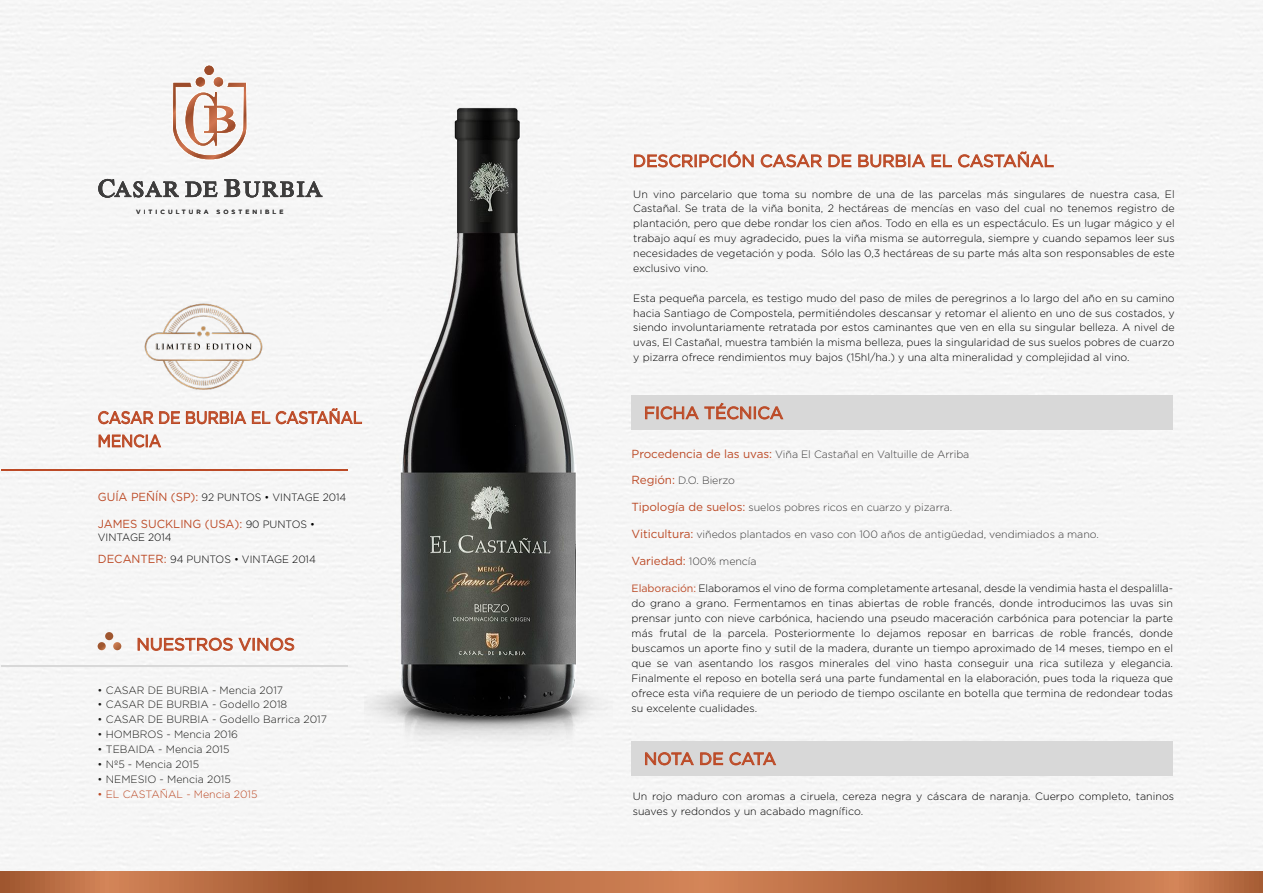
<style>
.page{position:relative;width:1263px;height:893px;background:#fff}
.page>*{position:absolute;margin:0;border:0;box-sizing:border-box;transform-origin:0 0}
.t1{font:21.15px "Times Ten LT";letter-spacing:.065em;color:#3d3c3c;scale:.95 1}
.t2{font:16.95px "Gotham";color:#bc4a26}
.t3{font:16.95px/23.4px "Gotham";color:#bc4a26;scale:.9 1}
.t4{font:16.95px "Gotham";letter-spacing:-.05em;color:#bc4a26}
.t5{font:11.7px "Gotham";color:#bc4a26}
.t6{font:300 10.65px/14.9px "Gotham";color:#000;text-align:justify}
.t7{font:300 10.65px "Gotham";letter-spacing:-.005em;color:#3d3c3c}
.t8{font:300 10.65px "Gotham";color:#1d1d1b}
.t9{font:300 10.65px "Gotham";color:#bc4a26}
.t10{font:500 6px "Gotham";letter-spacing:.5em;color:#3d3c3c}
.s1{font-size:24.75px}
.s2{font-weight:400;font-size:11.7px;color:#bc4a26}
.s3{font-weight:300;font-size:10.65px;color:#000}
.s4{font-weight:400;color:#bc4a26}
</style>
<div class="page">
<div style="left:0;top:0;width:1263px;height:871px;background:#f6f6f6"></div>
<img style="left:364px;top:64px;width:249px;height:696px">
<svg style="left:172px;top:65px;width:75px;height:95px"></svg>
<svg style="left:99px;top:179px;width:80px;height:18px"></svg>
<svg style="left:186px;top:182px;width:31px;height:15px"></svg>
<svg style="left:225px;top:179px;width:97px;height:18px"></svg>
<svg style="left:98px;top:411px;width:33px;height:13px"></svg>
<svg style="left:277px;top:408px;width:85px;height:16px"></svg>
<svg style="left:99px;top:434px;width:62px;height:13px"></svg>
<hr style="left:1px;top:469px;width:347px;height:2px;background:#bc4a26">
<hr style="left:1px;top:665px;width:347px;height:2px;background:#d8d8d8">
<svg style="left:138px;top:638px;width:156px;height:13px"></svg>
<svg style="left:98px;top:632px;width:23px;height:18px"></svg>
<svg style="left:113px;top:642px;width:8px;height:8px"></svg>
<svg style="left:98px;top:642px;width:8px;height:8px"></svg>
<div style="left:105px;top:632px;width:8px;height:8px;background:#9f562f;border-radius:50%"></div>
<svg style="left:634px;top:151px;width:120px;height:16px"></svg>
<svg style="left:761px;top:154px;width:61px;height:13px"></svg>
<svg style="left:828px;top:154px;width:23px;height:13px"></svg>
<svg style="left:858px;top:154px;width:67px;height:13px"></svg>
<svg style="left:931px;top:154px;width:21px;height:13px"></svg>
<svg style="left:958px;top:151px;width:96px;height:16px"></svg>
<div style="left:632px;top:395px;width:541px;height:35px;background:#d8d8d8"></div>
<svg style="left:645px;top:403px;width:138px;height:16px"></svg>
<div style="left:632px;top:741px;width:541px;height:34px;background:#d8d8d8"></div>
<svg style="left:645px;top:752px;width:49px;height:13px"></svg>
<svg style="left:700px;top:752px;width:23px;height:13px"></svg>
<svg style="left:729px;top:752px;width:47px;height:13px"></svg>
<img style="left:131px;top:274px;width:146px;height:155px">
<svg style="left:156px;top:343px;width:44px;height:7px"></svg>
<svg style="left:206px;top:343px;width:46px;height:7px"></svg>
<svg style="left:0;top:871px;width:1263px;height:22px;background:#b96d44"></svg>
<h1 class="t1" style="left:98px;top:177px;width:238px"><span class="s1">C</span>ASAR DE <span class="s1">B</span>URBIA</h1>
<p class="t10" style="left:136px;top:208px;width:74px">VITICULTURA</p>
<p class="t10" style="left:217px;top:208px;width:68px">SOSTENIBLE</p>
<h2 class="t3" style="left:98px;top:405px;width:296px">CASAR DE BURBIA EL CASTAÑAL<br>MENCIA</h2>
<p class="t6" style="left:98px;top:490px;width:250px"><span class="s2">GUÍA PEÑÍN (SP):</span> 92 PUNTOS • VINTAGE 2014</p>
<p class="t5" style="left:98px;top:517px;width:219px">JAMES SUCKLING (USA): <span class="s3">90 PUNTOS •</span></p>
<p class="t6" style="left:98px;top:526px;width:220px;line-height:22.5px">VINTAGE 2014<br><span class="s2">DECANTER:</span> 94 PUNTOS • VINTAGE 2014</p>
<h2 class="t2" style="left:136px;top:635px;width:160px">NUESTROS VINOS</h2>
<p class="t8" style="left:98px;top:684px;width:187px">• CASAR DE BURBIA - Mencia 2017</p>
<p class="t8" style="left:98px;top:699px;width:191px">• CASAR DE BURBIA - Godello 2018</p>
<p class="t8" style="left:98px;top:714px;width:231px">• CASAR DE BURBIA - Godello Barrica 2017</p>
<p class="t8" style="left:98px;top:729px;width:142px">• HOMBROS - Mencia 2016</p>
<p class="t8" style="left:98px;top:743px;width:133px">• TEBAIDA - Mencia 2015</p>
<p class="t8" style="left:98px;top:758px;width:103px">• Nº5 - Mencia 2015</p>
<p class="t8" style="left:98px;top:773px;width:135px">• NEMESIO - Mencia 2015</p>
<p class="t9" style="left:98px;top:788px;width:161px">• EL CASTAÑAL - Mencia 2015</p>
<h2 class="t2" style="left:633px;top:151px;width:423px">DESCRIPCIÓN CASAR DE BURBIA EL CASTAÑAL</h2>
<p class="t6" style="left:633px;top:186px;width:543px">Un vino parcelario que toma su nombre de una de las parcelas más singulares de nuestra casa, El Castañal. Se trata de la viña bonita, 2 hectáreas de mencías en vaso del cual no tenemos registro de plantación, pero que debe rondar los cien años. Todo en ella es un espectáculo. Es un lugar mágico y el trabajo aquí es muy agradecido, pues la viña misma se autorregula, siempre y cuando sepamos leer sus necesidades de vegetación y poda. Sólo las 0,3 hectáreas de su parte más alta son responsables de este exclusivo vino.</p>
<p class="t6" style="left:633px;top:290px;width:543px">Esta pequeña parcela, es testigo mudo del paso de miles de peregrinos a lo largo del año en su camino hacia Santiago de Compostela, permitiéndoles descansar y retomar el aliento en uno de sus costados, y siendo involuntariamente retratada por estos caminantes que ven en ella su singular belleza. A nivel de uvas, El Castañal, muestra también la misma belleza, pues la singularidad de sus suelos pobres de cuarzo y pizarra ofrece rendimientos muy bajos (15hl/ha.) y una alta mineralidad y complejidad al vino.</p>
<h2 class="t2" style="left:644px;top:403px;width:141px">FICHA TÉCNICA</h2>
<p class="t7" style="left:632px;top:448px;width:339px"><span class="s2">Procedencia de las uvas:</span> Viña El Castañal en Valtuille de Arriba</p>
<p class="t7" style="left:632px;top:475px;width:105px"><span class="s2">Región:</span> D.O. Bierzo</p>
<p class="t7" style="left:632px;top:502px;width:322px"><span class="s2">Tipología de suelos:</span> suelos pobres ricos en cuarzo y pizarra.</p>
<p class="t7" style="left:632px;top:528px;width:469px"><span class="s2">Viticultura:</span> viñedos plantados en vaso con 100 años de antigüedad, vendimiados a mano.</p>
<p class="t7" style="left:632px;top:555px;width:127px"><span class="s2">Variedad:</span> 100% mencía</p>
<p class="t6" style="left:632px;top:581px;width:543px"><span class="s4">Elaboración:</span> Elaboramos el vino de forma completamente artesanal, desde la vendimia hasta el despalilla&shy;do grano a grano. Fermentamos en tinas abiertas de roble francés, donde introducimos las uvas sin prensar junto con nieve carbónica, haciendo una pseudo maceración carbónica para potenciar la parte más frutal de la parcela. Posteriormente lo dejamos reposar en barricas de roble francés, donde buscamos un aporte fino y sutil de la madera, durante un tiempo aproximado de 14 meses, tiempo en el que se van asentando los rasgos minerales del vino hasta conseguir una rica sutileza y elegancia.<br>Finalmente el reposo en botella será una parte fundamental en la elaboración, pues toda la riqueza que ofrece esta viña requiere de un periodo de tiempo oscilante en botella que termina de redondear todas su excelente cualidades.</p>
<h2 class="t4" style="left:644px;top:749px;width:134px">NOTA DE CATA</h2>
<p class="t6" style="left:633px;top:789px;width:543px">Un rojo maduro con aromas a ciruela, cereza negra y cáscara de naranja. Cuerpo completo, taninos suaves y redondos y un acabado magnífico.</p>
</div>
